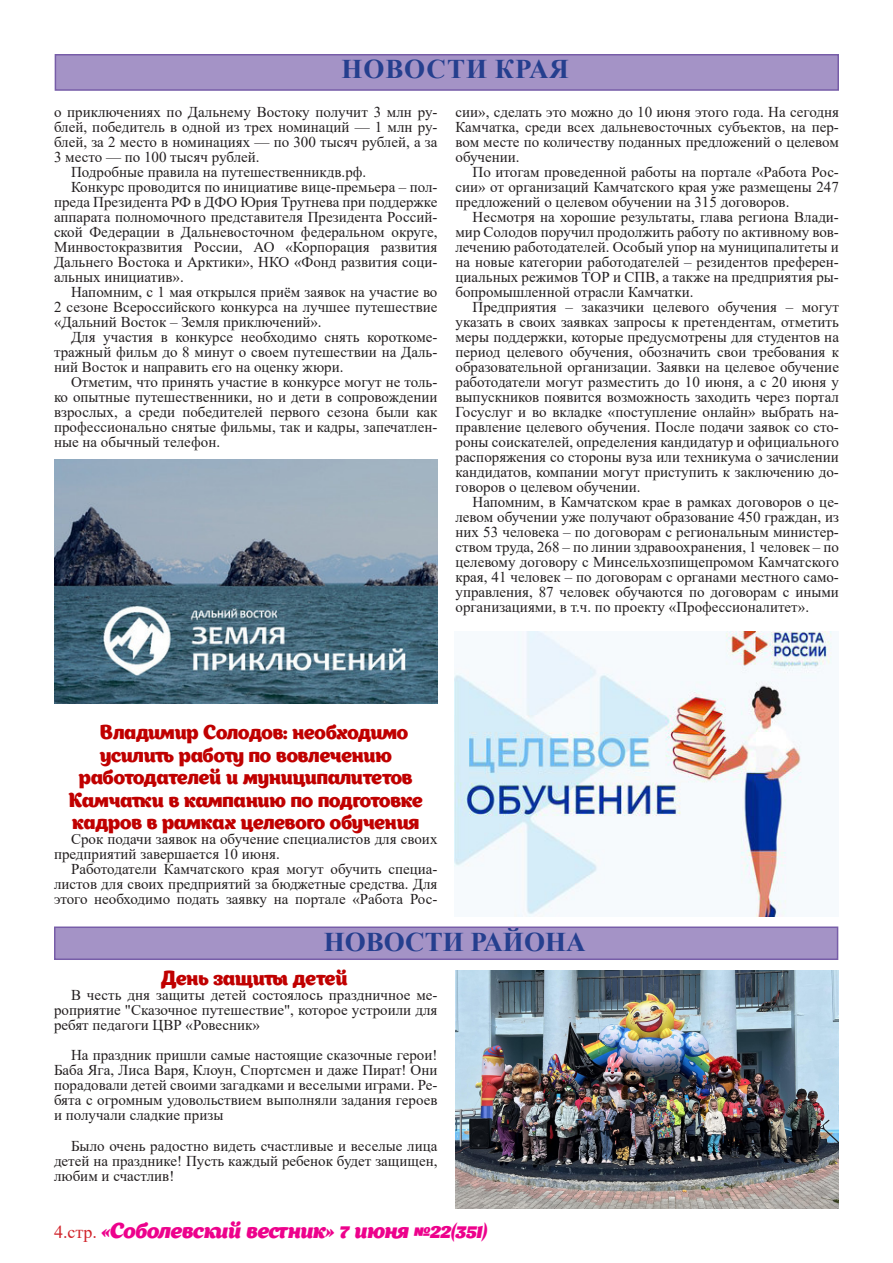
<style>
.page{position:relative;width:893px;height:1263px;background:#fff}
.page>*{position:absolute;margin:0;border:0;box-sizing:border-box;transform-origin:0 0}
.Основной_абзац{font:700 27px "Times New Roman";color:#253f8e}
.Основной_абзац-2{font:700 27px "Times New Roman";letter-spacing:.035em;color:#253f8e}
.t1{font:italic 21px "Appetite";color:#ed028c}
.t2{font:19.5px "Appetite";letter-spacing:-.01em;color:#c00000}
.t3{font:15px/15px "Times New Roman";color:#231f20;text-align:justify}
.s1{font-family:"Times New Roman";font-style:normal;font-size:18px;color:#d1232a}
</style>
<div class="page">
<div style="left:55px;top:927px;width:783px;height:32px;background:#a493c6"></div>
<div style="left:54px;top:926px;width:784px;height:34px;border:2px solid #775da8"></div>
<div style="left:55px;top:55px;width:783px;height:35px;background:#a493c6"></div>
<div style="left:55px;top:54px;width:784px;height:37px;border:2px solid #775da8"></div>
<img style="left:455px;top:631px;width:377px;height:285px">
<img style="left:54px;top:459px;width:383px;height:245px">
<img style="left:455px;top:971px;width:384px;height:238px">
<p class="Основной_абзац-2" style="left:341px;top:50px;width:229px">НОВОСТИ КРАЯ</p>
<p class="t3" style="left:54px;top:104px;width:385px">о приключениях по Дальнему Востоку получит 3 млн ру&shy;блей, победитель в одной из трех номинаций — 1 млн ру&shy;блей, за 2 место в номинациях — по 300 тысяч рублей, а за 3 место — по 100 тысяч рублей.</p>
<p class="t3" style="left:71px;top:164px;width:297px">Подробные правила на путешественникдв.рф.</p>
<p class="t3" style="left:54px;top:179px;width:385px;text-indent:17px">Конкурс проводится по инициативе вице-премьера – пол&shy;преда Президента РФ в ДФО Юрия Трутнева при поддержке аппарата полномочного представителя Президента Россий&shy;ской Федерации в Дальневосточном федеральном округе, Минвостокразвития России, АО «Корпорация развития Дальнего Востока и Арктики», НКО «Фонд развития соци&shy;альных инициатив».</p>
<p class="t3" style="left:54px;top:284px;width:385px;text-indent:17px">Напомним, с 1 мая открылся приём заявок на участие во 2 сезоне Всероссийского конкурса на лучшее путешествие «Дальний Восток – Земля приключений».</p>
<p class="t3" style="left:54px;top:329px;width:385px;text-indent:17px">Для участия в конкурсе необходимо снять короткоме&shy;тражный фильм до 8 минут о своем путешествии на Даль&shy;ний Восток и направить его на оценку жюри.</p>
<p class="t3" style="left:54px;top:374px;width:385px;text-indent:17px">Отметим, что принять участие в конкурсе могут не толь&shy;ко опытные путешественники, но и дети в сопровождении взрослых, а среди победителей первого сезона были как профессионально снятые фильмы, так и кадры, запечатлен&shy;ные на обычный телефон.</p>
<p class="t3" style="left:455px;top:104px;width:385px">сии», сделать это можно до 10 июня этого года. На сегодня Камчатка, среди всех дальневосточных субъектов, на пер&shy;вом месте по количеству поданных предложений о целевом обучении.</p>
<p class="t3" style="left:455px;top:164px;width:385px;text-indent:17px">По итогам проведенной работы на портале «Работа Рос&shy;сии» от организаций Камчатского края уже размещены 247 предложений о целевом обучении на 315 договоров.</p>
<p class="t3" style="left:455px;top:209px;width:385px;text-indent:17px">Несмотря на хорошие результаты, глава региона Влади&shy;мир Солодов поручил продолжить работу по активному вов&shy;лечению работодателей. Особый упор на муниципалитеты и на новые категории работодателей – резидентов преферен&shy;циальных режимов ТОР и СПВ, а также на предприятия ры&shy;бопромышленной отрасли Камчатки.</p>
<p class="t3" style="left:455px;top:299px;width:385px;text-indent:17px">Предприятия – заказчики целевого обучения – могут указать в своих заявках запросы к претендентам, отметить меры поддержки, которые предусмотрены для студентов на период целевого обучения, обозначить свои требования к образовательной организации. Заявки на целевое обучение работодатели могут разместить до 10 июня, а с 20 июня у выпускников появится возможность заходить через портал Госуслуг и во вкладке «поступление онлайн» выбрать на&shy;правление целевого обучения. После подачи заявок со сто&shy;роны соискателей, определения кандидатур и официального распоряжения со стороны вуза или техникума о зачислении кандидатов, компании могут приступить к заключению до&shy;говоров о целевом обучении.</p>
<p class="t3" style="left:455px;top:494px;width:385px;text-indent:17px">Напомним, в Камчатском крае в рамках договоров о це&shy;левом обучении уже получают образование 450 граждан, из них 53 человека – по договорам с региональным министер&shy;ством труда, 268 – по линии здравоохранения, 1 человек – по целевому договору с Минсельхозпищепромом Камчатского края, 41 человек – по договорам с органами местного само&shy;управления, 87 человек обучаются по договорам с иными организациями, в т.ч. по проекту «Профессионалитет».</p>
<p class="t2" style="left:100px;top:719px;width:309px">Владимир Солодов: необходимо</p>
<p class="t2" style="left:100px;top:742px;width:293px">усилить работу по вовлечению</p>
<p class="t2" style="left:79px;top:764px;width:335px">работодателей и муниципалитетов</p>
<p class="t2" style="left:69px;top:787px;width:355px">Камчатки в кампанию по подготовке</p>
<p class="t2" style="left:72px;top:809px;width:349px">кадров в рамках целевого обучения</p>
<p class="t3" style="left:54px;top:831px;width:385px;text-indent:17px">Срок подачи заявок на обучение специалистов для своих предприятий завершается 10 июня.</p>
<p class="t3" style="left:54px;top:861px;width:385px;text-indent:17px">Работодатели Камчатского края могут обучить специа&shy;листов для своих предприятий за бюджетные средства. Для этого необходимо подать заявку на портале «Работа Рос-</p>
<p class="Основной_абзац" style="left:324px;top:922px;width:263px">НОВОСТИ РАЙОНА</p>
<p class="t2" style="left:161px;top:965px;width:188px">День защиты детей</p>
<p class="t3" style="left:54px;top:987px;width:385px;text-indent:17px">В честь дня защиты детей состоялось праздничное ме&shy;роприятие "Сказочное путешествие", которое устроили для ребят педагоги ЦВР «Ровесник»</p>
<p class="t3" style="left:54px;top:1047px;width:385px;text-indent:17px">На праздник пришли самые настоящие сказочные герои!<br>Баба Яга, Лиса Варя, Клоун, Спортсмен и даже Пират! Они порадовали детей своими загадками и веселыми играми. Ре&shy;бята с огромным удовольствием выполняли задания героев и получали сладкие призы</p>
<p class="t3" style="left:54px;top:1137px;width:385px;text-indent:17px">Было очень радостно видеть счастливые и веселые лица детей на празднике! Пусть каждый ребенок будет защищен, любим и счастлив!</p>
<h2 class="t1" style="left:54px;top:1217px;width:435px"><span class="s1">4.стр.</span> «Соболевский вестник» 7 июня №22(351)</h2>
</div>
